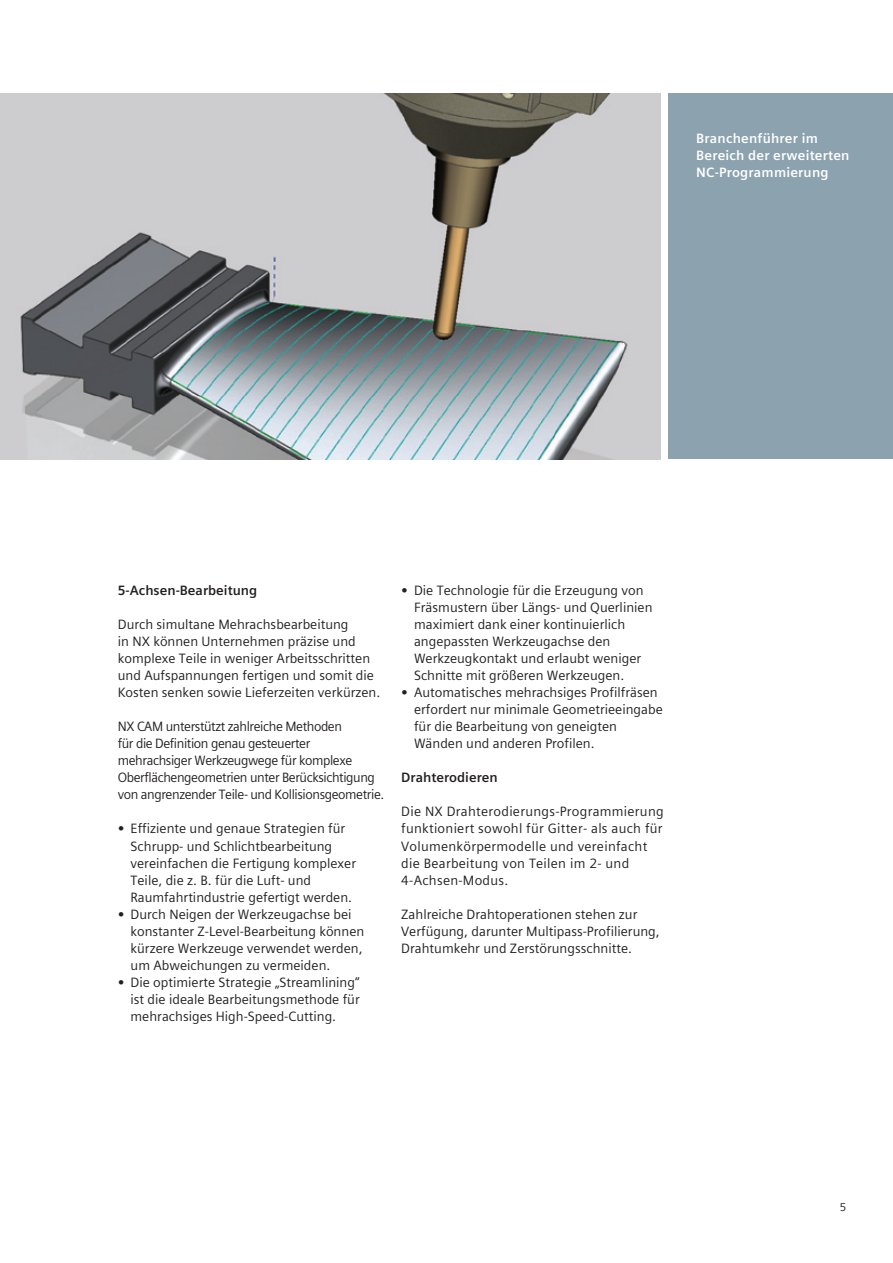
<style>
.page{position:relative;width:893px;height:1263px;background:#fff}
.page>*{position:absolute;margin:0;border:0;box-sizing:border-box;transform-origin:0 0}
._03__Copy_Roman_9pt{font:13.5px/17px "Siemens Sans Global";color:#231f20}
._03__Copy_Roman_9pt-2{font:13.5px/17px "Siemens Sans Global";letter-spacing:-.03em;color:#231f20}
._03__Copy_Roman_9pt-3{font:13.5px/17px "Siemens Sans Global";letter-spacing:.02em;color:#231f20}
.caption_photo_bold_w{font:700 13.5px/17px "Siemens Sans Global";letter-spacing:.015em;color:#fff}
._02__Subhead_9pt_bla{font:700 13.5px "Siemens Sans Global";color:#231f20}
.t1{font:11.25px "Siemens Sans Global";color:#231f20}
.s1{font-weight:700}
</style>
<div class="page">
<div style="left:669px;top:94px;width:224px;height:365px;background:#8ca3af"></div>
<img style="left:0;top:94px;width:660px;height:366px">
<p class="caption_photo_bold_w" style="left:696px;top:130px;width:155px">Branchenführer im<br>Bereich der erweiterten<br>NC-Programmierung</p>
<p class="_02__Subhead_9pt_bla" style="left:118px;top:580px;width:141px">5-Achsen-Bearbeitung</p>
<p class="_03__Copy_Roman_9pt" style="left:118px;top:616px;width:264px">Durch simultane Mehrachsbearbeitung<br>in NX können Unternehmen präzise und komplexe Teile in weniger Arbeitsschritten und Aufspannungen fertigen und somit die Kosten senken sowie Lieferzeiten verkürzen.</p>
<p class="_03__Copy_Roman_9pt-2" style="left:118px;top:718px;width:268px">NX CAM unterstützt zahlreiche Methoden<br>für die Definition genau gesteuerter mehrachsiger Werkzeugwege für komplexe Oberflächengeometrien unter Berücksichtigung von angrenzender Teile- und Kollisionsgeometrie.</p>
<p class="_03__Copy_Roman_9pt" style="left:131px;top:820px;width:227px;text-indent:-13px"><span class="s1">•</span> Effiziente und genaue Strategien für Schrupp- und Schlichtbearbeitung vereinfachen die Fertigung komplexer Teile, die z. B. für die Luft- und Raumfahrtindustrie gefertigt werden.</p>
<p class="_03__Copy_Roman_9pt" style="left:131px;top:905px;width:235px;text-indent:-13px"><span class="s1">•</span> Durch Neigen der Werkzeugachse bei konstanter Z-Level-Bearbeitung können kürzere Werkzeuge verwendet werden, um Abweichungen zu vermeiden.</p>
<p class="_03__Copy_Roman_9pt" style="left:131px;top:973px;width:231px;text-align:justify;text-indent:-13px"><span class="s1">•</span> Die optimierte Strategie „Streamlining“ ist die ideale Bearbeitungsmethode für mehrachsiges High-Speed-Cutting.</p>
<p class="_03__Copy_Roman_9pt" style="left:414px;top:582px;width:240px;text-indent:-13px"><span class="s1">•</span> Die Technologie für die Erzeugung von Fräsmustern über Längs- und Querlinien maximiert dank einer kontinuierlich angepassten Werkzeugachse den Werkzeugkontakt und erlaubt weniger Schnitte mit größeren Werkzeugen.</p>
<p class="_03__Copy_Roman_9pt" style="left:414px;top:684px;width:250px;text-indent:-13px"><span class="s1">•</span> Automatisches mehrachsiges Profilfräsen erfordert nur minimale Geometrieeingabe für die Bearbeitung von geneigten Wänden und anderen Profilen.</p>
<p class="_02__Subhead_9pt_bla" style="left:401px;top:767px;width:98px">Drahterodieren</p>
<p class="_03__Copy_Roman_9pt-3" style="left:401px;top:803px;width:264px">Die NX Drahterodierungs-Programmierung funktioniert sowohl für Gitter- als auch für Volumenkörpermodelle und vereinfacht die Bearbeitung von Teilen im 2- und 4-Achsen-Modus.</p>
<p class="_03__Copy_Roman_9pt" style="left:401px;top:905px;width:260px">Zahlreiche Drahtoperationen stehen zur<br>Verfügung, darunter Multipass-Profilierung,<br>Drahtumkehr und Zerstörungsschnitte.</p>
<p class="t1" style="left:840px;top:1199px;width:8px">5</p>
</div>
